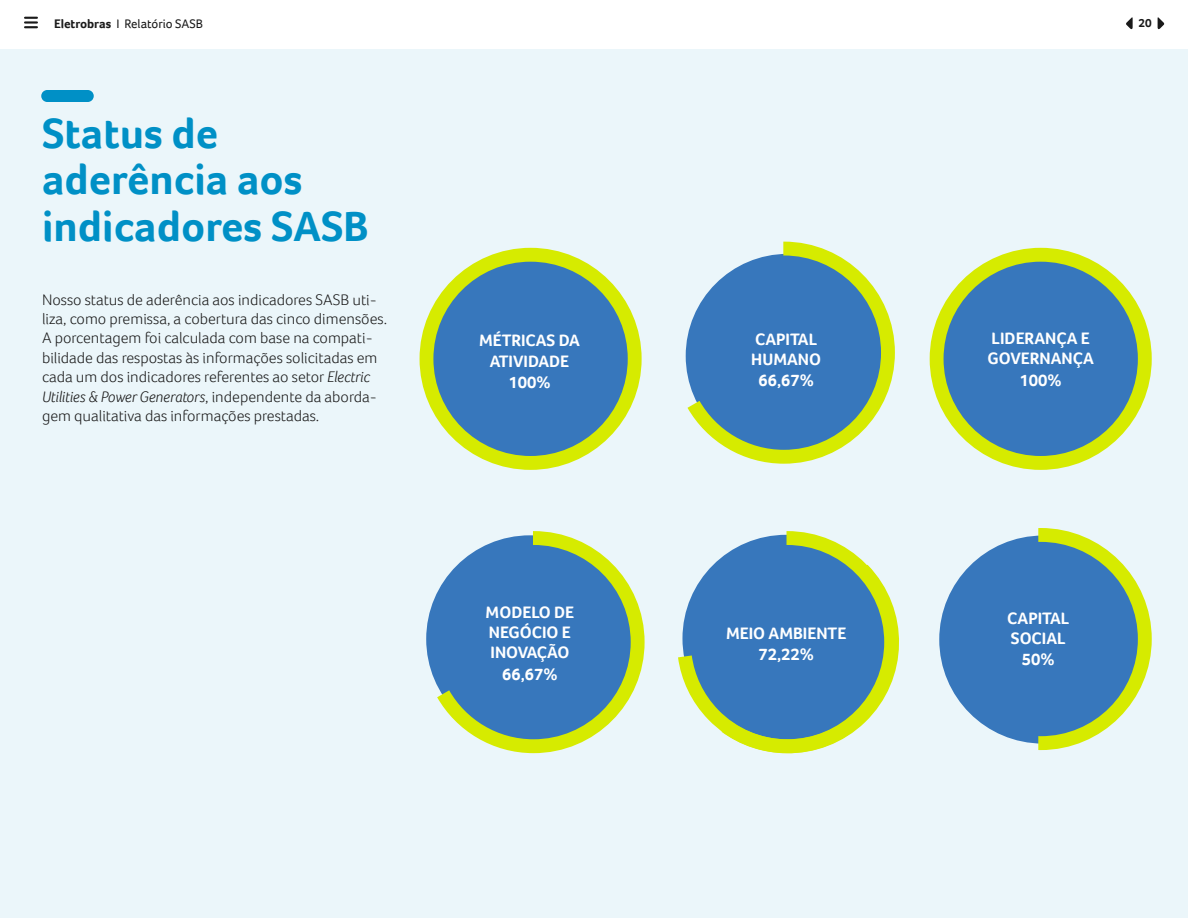
<style>
.page{position:relative;width:1188px;height:918px;background:#ebf6fa}
.page>*{position:absolute;margin:0;border:0;box-sizing:border-box;transform-origin:0 0}
.t1{font:700 43.5px/46.5px "Foco";color:#0090c6}
.t2{font:700 16.95px/20.9px "Foco";color:#fff;text-align:center}
.t3{font:300 15.75px/19.5px "Foco";color:#1a1a1a}
.t4{font:12.75px "Foco";color:#1a1a1a}
.t5{font:700 12px "Foco";color:#1a1a1a}
.s1{font-weight:700}
.s2{font-style:italic}
</style>
<div class="page">
<div style="left:41px;top:90px;width:53px;height:12px;background:#0090c6;border-radius:6px"></div>
<div style="left:0;top:0;width:1188px;height:49px;background:#fff"></div>
<svg style="left:25px;top:17px;width:12px;height:11px"></svg>
<svg style="left:1126px;top:17px;width:7px;height:13px"></svg>
<svg style="left:1158px;top:17px;width:6px;height:13px"></svg>
<svg style="left:930px;top:248px;width:222px;height:222px;fill:#3777bc"></svg>
<svg style="left:420px;top:248px;width:222px;height:222px;fill:#3777bc"></svg>
<div style="left:939px;top:536px;width:208px;height:208px;background:#3777bc;border-radius:50%"></div>
<svg style="left:437px;top:531px;width:208px;height:222px;fill:#3777bc"></svg>
<svg style="left:687px;top:242px;width:208px;height:222px;fill:#3777bc"></svg>
<svg style="left:722px;top:531px;width:146px;height:34px"></svg>
<svg style="left:678px;top:565px;width:221px;height:189px;fill:#3777bc"></svg>
<svg style="left:1038px;top:528px;width:114px;height:222px"></svg>
<p class="t4" style="left:54px;top:15px;width:150px"><span class="s1">Eletrobras</span> I Relatório SASB</p>
<p class="t5" style="left:1139px;top:15px;width:15px">20</p>
<h1 class="t1" style="left:42px;top:109px;width:328px">Status de aderência aos indicadores SASB</h1>
<p class="t3" style="left:42px;top:289px;width:347px">Nosso status de aderência aos indicadores SASB uti&shy;liza, como premissa, a cobertura das cinco dimensões.<br>A porcentagem foi calculada com base na compati&shy;bilidade das respostas às informações solicitadas em cada um dos indicadores referentes ao setor <span class="s2">Electric Utilities &amp; Power Generators</span>, independente da aborda&shy;gem qualitativa das informações prestadas.</p>
<p class="t2" style="left:479px;top:330px;width:102px">MÉTRICAS DA<br>ATIVIDADE<br>100%</p>
<p class="t2" style="left:751px;top:328px;width:71px">CAPITAL<br>HUMANO<br>66,67%</p>
<p class="t2" style="left:486px;top:601px;width:90px">MODELO DE<br>NEGÓCIO E<br>INOVAÇÃO<br>66,67%</p>
<p class="t2" style="left:726px;top:622px;width:122px;line-height:21.3px">MEIO AMBIENTE<br>72,22%</p>
<p class="t2" style="left:988px;top:328px;width:108px">LIDERANÇA E<br>GOVERNANÇA<br>100%</p>
<p class="t2" style="left:1007px;top:607px;width:64px">CAPITAL<br>SOCIAL<br>50%</p>
</div>
